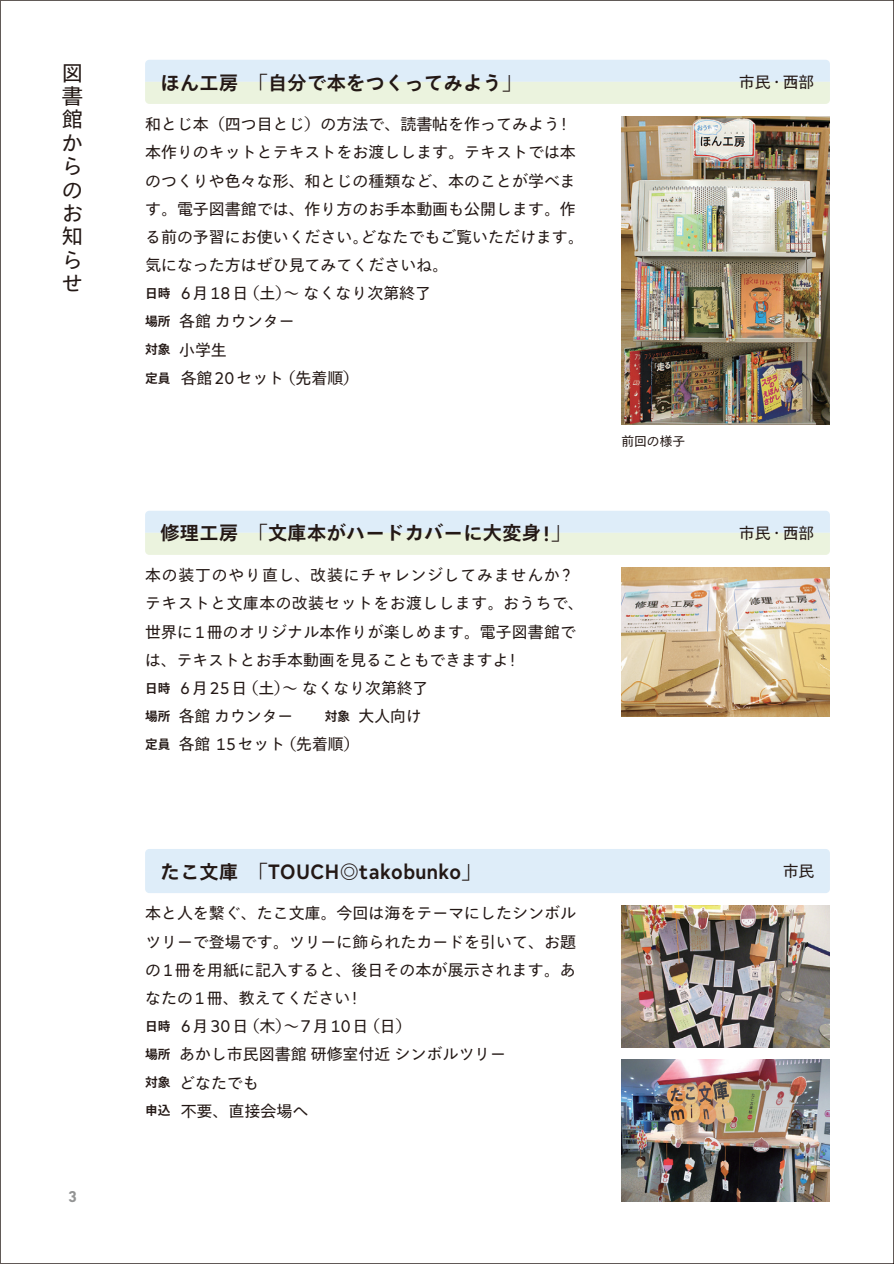
<style>
.page{position:relative;width:894px;height:1264px;background:#fff}
.page>*{position:absolute;margin:0;border:0;box-sizing:border-box;transform-origin:0 0}
.t1{font:21.3px/23.4px "Tazugane Gothic Std N";color:#231815;text-align:justify}
.t2{font:500 20.7px "Typold Condensed";letter-spacing:.02em;color:#231815}
.t3{font:700 19.2px "Tazugane Gothic Std N";letter-spacing:.02em;color:#231815}
.t4{font:15.9px/28.2px "Tazugane Gothic Std N";color:#231815}
.t5{font:15.9px/28.2px "Tazugane Gothic Std N";letter-spacing:.02em;color:#231815}
.t6{font:700 15.9px "DIN Next LT Pro";color:#939494}
.t7{font:12.75px "Tazugane Gothic Std N";color:#231815}
.s1{font-family:"Typold Condensed";font-size:17.25px}
.s2{font-weight:700;font-size:12.75px}
.s3{font-family:"Typold Condensed";font-weight:500;font-size:20.7px}
.s4{font-family:"Tazugane Gothic Std N";font-weight:700;font-size:19.2px}
</style>
<div class="page">
<svg style="left:0;top:0;width:1px;height:1263px"></svg>
<div style="left:145px;top:849px;width:684px;height:44px;background:#deedf9"></div>
<svg style="left:145px;top:60px;width:684px;height:44px;background:#e4f0eb"></svg>
<svg style="left:145px;top:511px;width:684px;height:44px;background:#e4f0eb"></svg>
<img style="left:621px;top:116px;width:208px;height:309px">
<img style="left:621px;top:567px;width:208px;height:149px">
<img style="left:621px;top:905px;width:208px;height:141px">
<img style="left:621px;top:1059px;width:208px;height:142px">
<h1 class="t1" style="left:62px;top:62px;width:22px">図書館からのお知らせ</h1>
<p class="t6" style="left:68px;top:1186px;width:10px">3</p>
<p class="t3" style="left:160px;top:69px;width:362px">ほん工房　「自分で本をつくってみよう」</p>
<p class="t4" style="left:738px;top:69px;width:77px">市民・西部</p>
<p class="t4" style="left:145px;top:111px;width:440px">和とじ本（四つ目とじ）の方法で、読書帖を作ってみよう<span class="s1">!</span>本作りのキットとテキストをお渡しします。テキストでは本のつくりや色々な形、和とじの種類など、本のことが学べます。電子図書館では、作り方のお手本動画も公開します。作る前の予習にお使いください。どなたでもご覧いただけます。気になった方はぜひ見てみてくださいね。<br><span class="s2">日時</span> <span class="s1">6</span>月<span class="s1">18</span>日（土）～なくなり次第終了<br><span class="s2">場所</span> 各館カウンター<br><span class="s2">対象</span> 小学生<br><span class="s2">定員</span> 各館<span class="s1">20</span>セット（先着順）</p>
<p class="t7" style="left:621px;top:432px;width:65px">前回の様子</p>
<p class="t3" style="left:160px;top:520px;width:412px">修理工房　「文庫本がハードカバーに大変身<span class="s3">!</span>」</p>
<p class="t4" style="left:738px;top:519px;width:77px">市民・西部</p>
<p class="t5" style="left:145px;top:562px;width:440px">本の装丁のやり直し、改装にチャレンジしてみませんか<span class="s1">?</span>テキストと文庫本の改装セットをお渡しします。おうちで、世界に<span class="s1">1</span>冊のオリジナル本作りが楽しめます。電子図書館では、テキストとお手本動画を見ることもできますよ<span class="s1">!<br></span><span class="s2">日時</span> <span class="s1">6</span>月<span class="s1">25</span>日（土）～なくなり次第終了<br><span class="s2">場所</span> 各館カウンター　　<span class="s2">対象</span> 大人向け<br><span class="s2">定員</span> 各館 <span class="s1">15</span>セット（先着順）</p>
<h2 class="t2" style="left:160px;top:854px;width:332px"><span class="s4">たこ文庫　「</span>TOUCH<span class="s4">◎</span>takobunko<span class="s4">」　</span></h2>
<p class="t4" style="left:782px;top:857px;width:33px">市民</p>
<p class="t4" style="left:145px;top:900px;width:432px">本と人を繋ぐ、たこ文庫。今回は海をテーマにしたシンボルツリーで登場です。ツリーに飾られたカードを引いて、お題の<span class="s1">1</span>冊を用紙に記入すると、後日その本が展示されます。あなたの<span class="s1">1</span>冊、教えてください<span class="s1">!<br></span><span class="s2">日時</span> <span class="s1">6</span>月<span class="s1">30</span>日（木）～<span class="s1">7</span>月<span class="s1">10</span>日（日）<br><span class="s2">場所</span> あかし市民図書館研修室付近シンボルツリー<br><span class="s2">対象</span> どなたでも<br><span class="s2">申込</span> 不要、直接会場へ</p>
</div>
